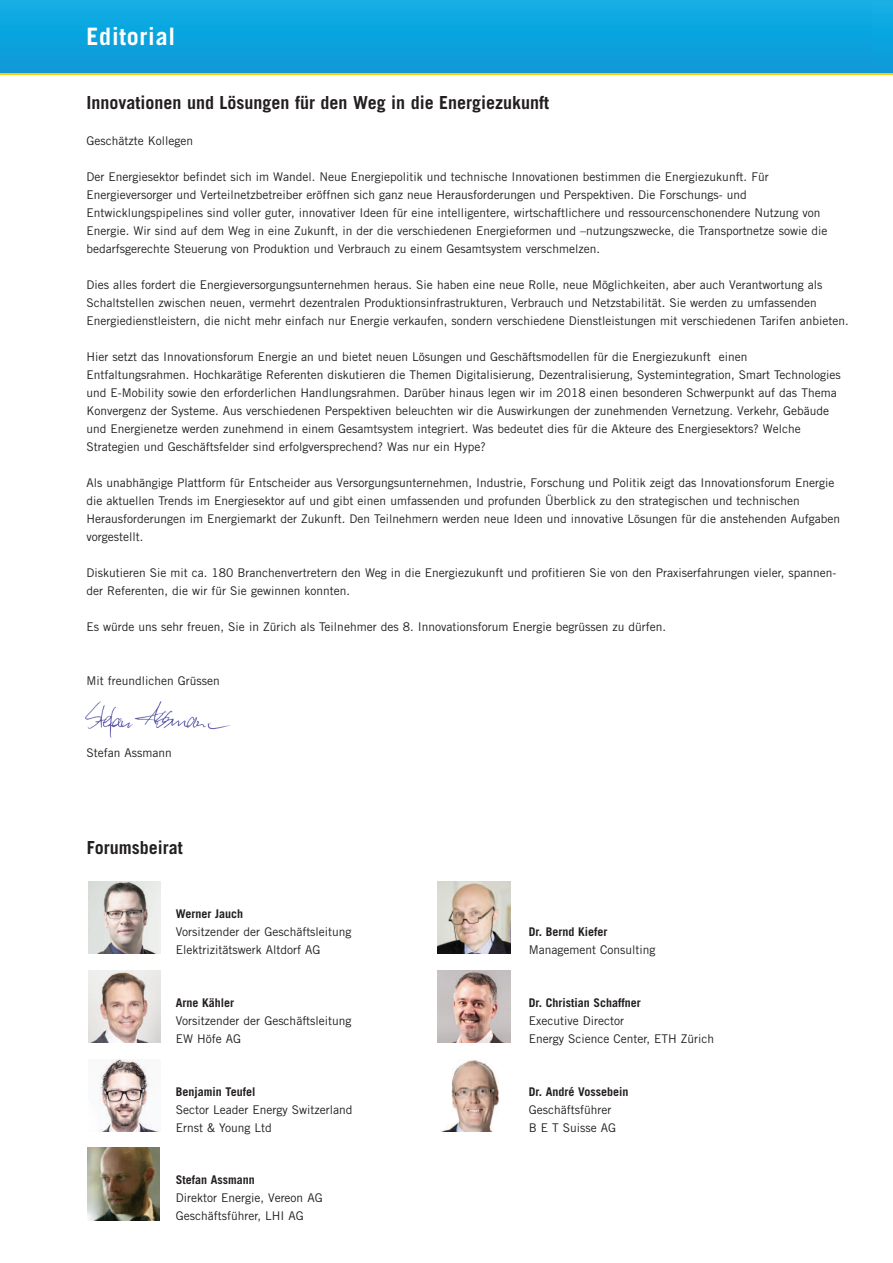
<style>
.page{position:relative;width:893px;height:1263px;background:#fff}
.page>*{position:absolute;margin:0;border:0;box-sizing:border-box;transform-origin:0 0}
.t1{font:700 24px "Trade Gothic";letter-spacing:.03em;color:#fff}
.t2{font:700 18px "Trade Gothic";color:#231f20}
.t3{font:12px/18px "Trade Gothic";color:#231f20}
.t4{font:700 12px "Trade Gothic";color:#231f20}
</style>
<div class="page">
<div style="left:0;top:39px;width:893px;height:36px;background:linear-gradient(to right,#feca0a,#feca0a)"></div>
<div style="left:0;top:0;width:893px;height:72px;background:#0da5df"></div>
<img style="left:441px;top:1059px;width:59px;height:73px">
<img style="left:438px;top:881px;width:72px;height:73px">
<img style="left:88px;top:970px;width:72px;height:73px">
<img style="left:99px;top:1059px;width:61px;height:73px">
<img style="left:85px;top:701px;width:145px;height:36px">
<img style="left:88px;top:881px;width:72px;height:73px">
<img style="left:438px;top:970px;width:72px;height:73px">
<img style="left:88px;top:1148px;width:72px;height:72px">
<h1 class="t1" style="left:87px;top:22px;width:90px">Editorial</h1>
<h2 class="t2" style="left:87px;top:91px;width:464px">Innovationen und Lösungen für den Weg in die Energiezukunft</h2>
<p class="t3" style="left:87px;top:131px;width:108px">Geschätzte Kollegen</p>
<p class="t3" style="left:87px;top:167px;width:742px">Der Energiesektor befindet sich im Wandel. Neue Energiepolitik und technische Innovationen bestimmen die Energiezukunft. Für Energieversorger und Verteilnetzbetreiber eröffnen sich ganz neue Herausforderungen und Perspektiven. Die Forschungs- und Entwicklungspipelines sind voller guter, innovativer Ideen für eine intelligentere, wirtschaftlichere und ressourcenschonendere Nutzung von Energie. Wir sind auf dem Weg in eine Zukunft, in der die verschiedenen Energieformen und –nutzungszwecke, die Transportnetze sowie die bedarfsgerechte Steuerung von Produktion und Verbrauch zu einem Gesamtsystem verschmelzen.</p>
<p class="t3" style="left:87px;top:275px;width:764px">Dies alles fordert die Energieversorgungsunternehmen heraus. Sie haben eine neue Rolle, neue Möglichkeiten, aber auch Verantwortung als<br>Schaltstellen zwischen neuen, vermehrt dezentralen Produktionsinfrastrukturen, Verbrauch und Netzstabilität. Sie werden zu umfassenden<br>Energiedienstleistern, die nicht mehr einfach nur Energie verkaufen, sondern verschiedene Dienstleistungen mit verschiedenen Tarifen anbieten.</p>
<p class="t3" style="left:87px;top:347px;width:756px">Hier setzt das Innovationsforum Energie an und bietet neuen Lösungen und Geschäftsmodellen für die Energiezukunft einen Entfaltungsrahmen. Hochkarätige Referenten diskutieren die Themen Digitalisierung, Dezentralisierung, Systemintegration, Smart Technologies und E-Mobility sowie den erforderlichen Handlungsrahmen. Darüber hinaus legen wir im 2018 einen besonderen Schwerpunkt auf das Thema Konvergenz der Systeme. Aus verschiedenen Perspektiven beleuchten wir die Auswirkungen der zunehmenden Vernetzung. Verkehr, Gebäude und Energienetze werden zunehmend in einem Gesamtsystem integriert. Was bedeutet dies für die Akteure des Energiesektors? Welche Strategien und Geschäftsfelder sind erfolgversprechend? Was nur ein Hype?</p>
<p class="t3" style="left:87px;top:473px;width:755px">Als unabhängige Plattform für Entscheider aus Versorgungsunternehmen, Industrie, Forschung und Politik zeigt das Innovationsforum Energie die aktuellen Trends im Energiesektor auf und gibt einen umfassenden und profunden Überblick zu den strategischen und technischen Herausforderungen im Energiemarkt der Zukunft. Den Teilnehmern werden neue Ideen und innovative Lösungen für die anstehenden Aufgaben vorgestellt.</p>
<p class="t3" style="left:87px;top:563px;width:751px">Diskutieren Sie mit ca. 180 Branchenvertretern den Weg in die Energiezukunft und profitieren Sie von den Praxiserfahrungen vieler, spannen&shy;der Referenten, die wir für Sie gewinnen konnten.</p>
<p class="t3" style="left:87px;top:617px;width:581px">Es würde uns sehr freuen, Sie in Zürich als Teilnehmer des 8. Innovationsforum Energie begrüssen zu dürfen.</p>
<p class="t3" style="left:87px;top:671px;width:135px">Mit freundlichen Grüssen</p>
<p class="t3" style="left:87px;top:743px;width:87px">Stefan Assmann</p>
<h2 class="t2" style="left:87px;top:836px;width:97px">Forumsbeirat</h2>
<p class="t4" style="left:176px;top:907px;width:69px">Werner Jauch</p>
<p class="t3" style="left:176px;top:923px;width:177px">Vorsitzender der Geschäftsleitung<br>Elektrizitätswerk Altdorf AG</p>
<p class="t4" style="left:176px;top:995px;width:60px">Arne Kähler</p>
<p class="t3" style="left:176px;top:1012px;width:177px">Vorsitzender der Geschäftsleitung<br>EW Höfe AG</p>
<p class="t4" style="left:176px;top:1084px;width:81px">Benjamin Teufel</p>
<p class="t3" style="left:176px;top:1100px;width:178px">Sector Leader Energy Switzerland<br>Ernst &amp; Young Ltd</p>
<p class="t4" style="left:176px;top:1172px;width:80px">Stefan Assmann</p>
<p class="t3" style="left:176px;top:1189px;width:148px">Direktor Energie, Vereon AG<br>Geschäftsführer, LHI AG</p>
<p class="t4" style="left:529px;top:924px;width:80px">Dr. Bernd Kiefer</p>
<p class="t3" style="left:529px;top:940px;width:128px">Management Consulting</p>
<p class="t4" style="left:529px;top:995px;width:114px">Dr. Christian Schaffner</p>
<p class="t3" style="left:529px;top:1012px;width:187px">Executive Director<br>Energy Science Center, ETH Zürich</p>
<p class="t4" style="left:529px;top:1084px;width:101px">Dr. André Vossebein</p>
<p class="t3" style="left:529px;top:1100px;width:89px">Geschäftsführer<br>B E T Suisse AG</p>
</div>
